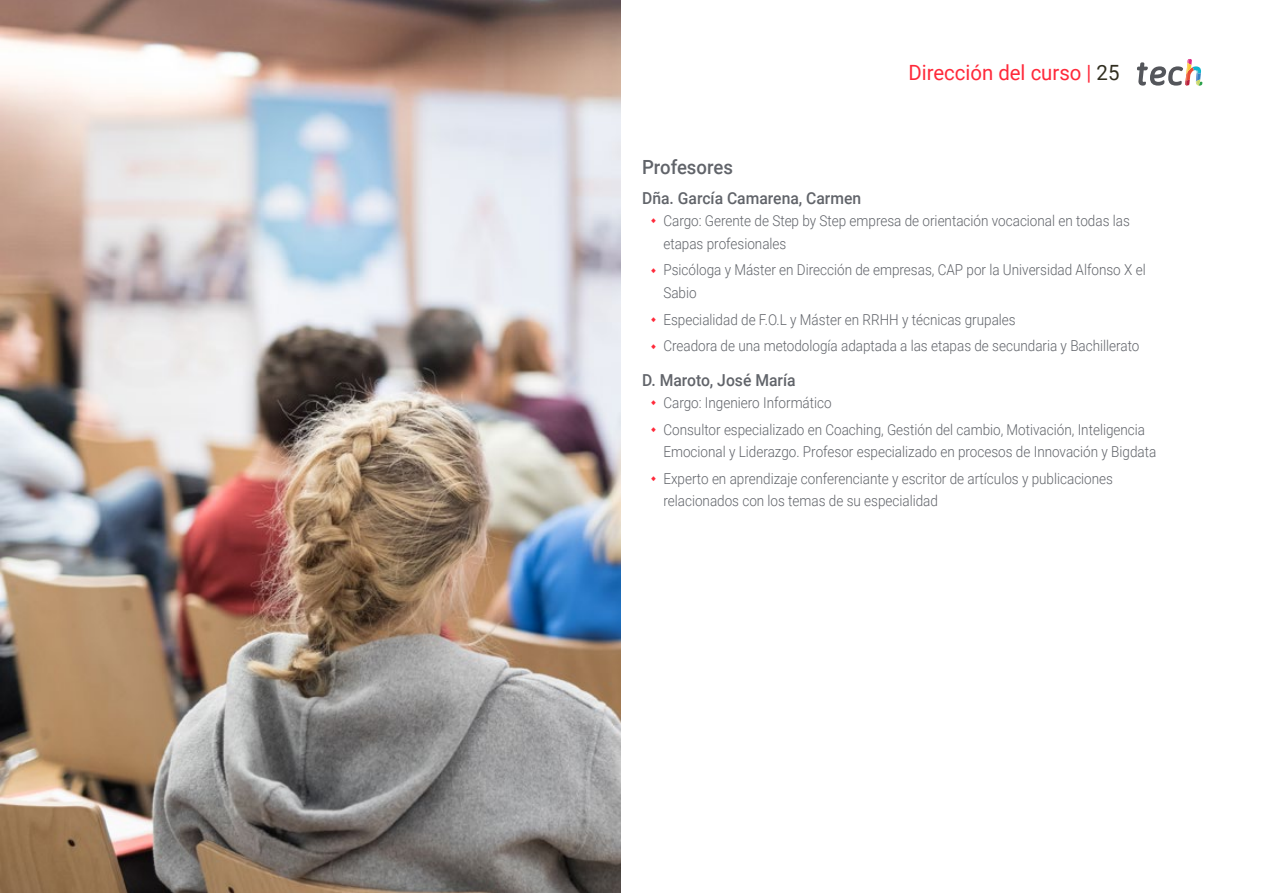
<style>
.page{position:relative;width:1263px;height:893px;background:#fff}
.page>*{position:absolute;margin:0;border:0;box-sizing:border-box;transform-origin:0 0}
.t1{font:21px "Roboto";color:#ff293a}
.t2{font:500 19.5px "Roboto";color:#61646a;scale:.95 1}
.t3{font:500 16.5px "Roboto";color:#61646a;scale:.95 1}
.t4{font:300 15px/26.7px "Roboto";color:#61646a;scale:.9 1}
.s1{color:#312e20}
</style>
<div class="page">
<svg style="left:1137px;top:59px;width:65px;height:27px"></svg>
<img style="left:0;top:0;width:621px;height:893px">
<h1 class="t1" style="left:908px;top:57px;width:213px">Dirección del curso | <span class="s1">25</span></h1>
<h2 class="t2" style="left:642px;top:154px;width:97px">Profesores</h2>
<p class="t3" style="left:642px;top:186px;width:232px">Dña. García Camarena, Carmen</p>
<p class="t4" style="left:663px;top:209px;width:520px;line-height:22.5px">Cargo: Gerente de Step by Step empresa de orientación vocacional en todas las etapas profesionales</p>
<p class="t4" style="left:663px;top:258px;width:537px;line-height:22.5px">Psicóloga y Máster en Dirección de empresas, CAP por la Universidad Alfonso X el<br>Sabio</p>
<p class="t4" style="left:663px;top:305px;width:530px">Especialidad de F.O.L y Máster en RRHH y técnicas grupales<br>Creadora de una metodología adaptada a las etapas de secundaria y Bachillerato</p>
<p class="t3" style="left:642px;top:368px;width:163px">D. Maroto, José María</p>
<p class="t4" style="left:663px;top:389px;width:537px">Cargo: Ingeniero Informático<br>Consultor especializado en Coaching, Gestión del cambio, Motivación, Inteligencia</p>
<p class="t4" style="left:663px;top:438px;width:549px">Emocional y Liderazgo. Profesor especializado en procesos de Innovación y Bigdata<br>Experto en aprendizaje conferenciante y escritor de artículos y publicaciones</p>
<p class="t4" style="left:663px;top:487px;width:307px">relacionados con los temas de su especialidad</p>
</div>
